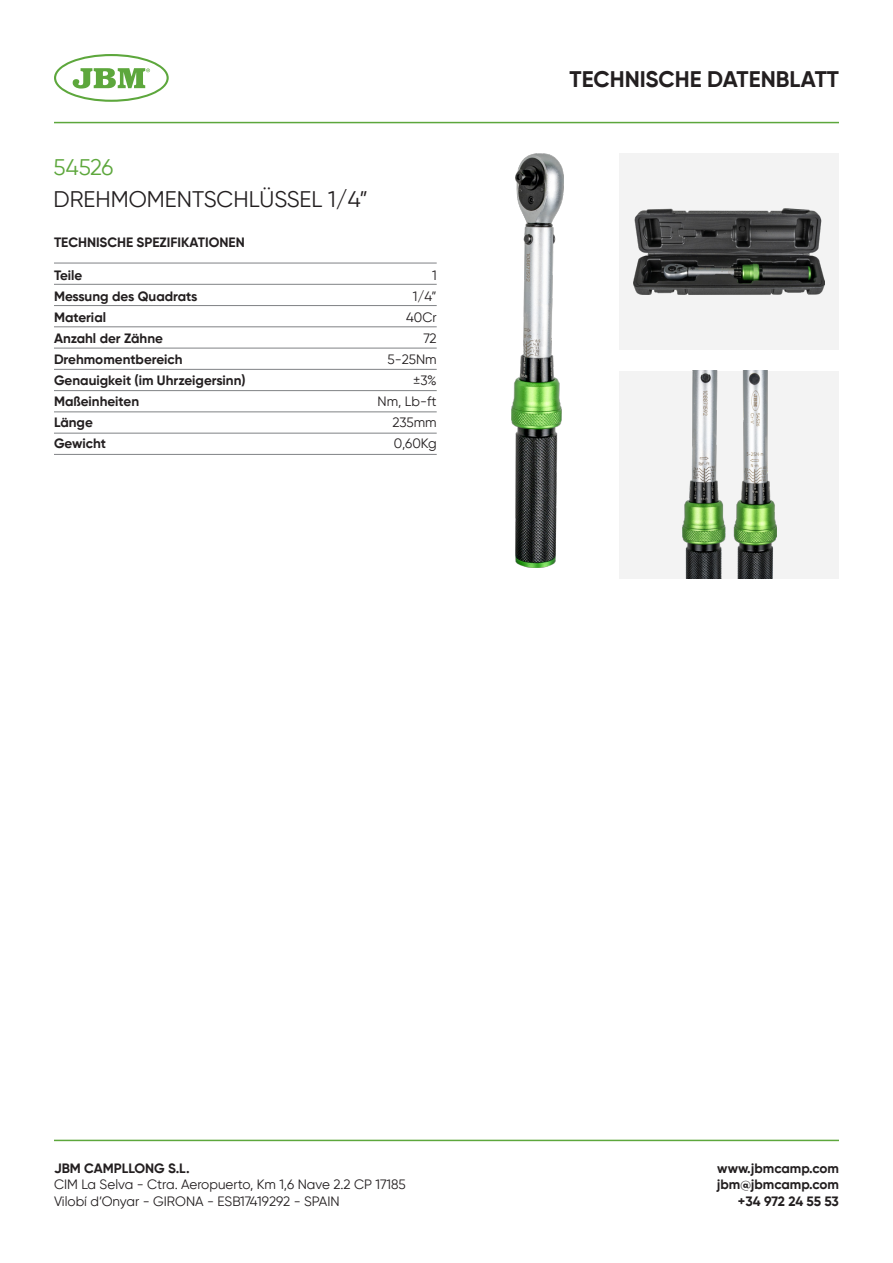
<style>
.page{position:relative;width:893px;height:1263px;background:#fff}
.page>*{position:absolute;margin:0;border:0;box-sizing:border-box;transform-origin:0 0}
.t1{font:22.5px "Gilroy";color:#231f20}
.t2{font:700 22.5px "Gilroy";color:#231f20}
.t3{font:22.5px "Gilroy";letter-spacing:-.01em;color:#5da73c}
.t4{font:700 13.5px/16.5px "Gilroy";color:#231f20;text-align:right}
.t5{font:13.5px/16.5px "Gilroy";color:#231f20}
</style>
<div class="page">
<hr style="left:54px;top:1140px;width:785px;height:1px;background:#5da73c">
<hr style="left:54px;top:122px;width:785px;height:1px;background:#5da73c">
<svg style="left:54px;top:54px;width:115px;height:48px"></svg>
<hr style="left:54px;top:263px;width:383px;height:1px;background:#808285">
<hr style="left:54px;top:284px;width:383px;height:1px;background:#808285">
<hr style="left:54px;top:305px;width:383px;height:1px;background:#808285">
<hr style="left:54px;top:327px;width:383px;height:1px;background:#808285">
<hr style="left:54px;top:348px;width:383px;height:1px;background:#808285">
<hr style="left:54px;top:369px;width:383px;height:1px;background:#808285">
<hr style="left:54px;top:390px;width:383px;height:1px;background:#808285">
<hr style="left:54px;top:412px;width:383px;height:1px;background:#808285">
<hr style="left:54px;top:433px;width:383px;height:1px;background:#808285">
<hr style="left:54px;top:454px;width:383px;height:1px;background:#808285">
<img style="left:511px;top:153px;width:53px;height:414px">
<div style="left:619px;top:371px;width:220px;height:207px;background:#f3f3f3"></div>
<img style="left:682px;top:371px;width:94px;height:207px">
<div style="left:619px;top:153px;width:220px;height:197px;background:#f3f3f3"></div>
<img style="left:634px;top:208px;width:191px;height:87px">
<p class="t3" style="left:54px;top:153px;width:61px">54526</p>
<p class="t1" style="left:54px;top:185px;width:316px">DREHMOMENTSCHLÜSSEL 1/4”</p>
<p class="t4" style="left:54px;top:234px;width:192px">TECHNISCHE SPEZIFIKATIONEN</p>
<p class="t4" style="left:54px;top:267px;width:30px">Teile</p>
<p class="t4" style="left:54px;top:288px;width:145px">Messung des Quadrats</p>
<p class="t4" style="left:54px;top:309px;width:54px">Material</p>
<p class="t4" style="left:54px;top:330px;width:110px">Anzahl der Zähne</p>
<p class="t4" style="left:54px;top:351px;width:130px">Drehmomentbereich</p>
<p class="t4" style="left:54px;top:372px;width:193px">Genauigkeit (im Uhrzeigersinn)</p>
<p class="t4" style="left:54px;top:393px;width:87px">Maßeinheiten</p>
<p class="t4" style="left:54px;top:414px;width:40px">Länge</p>
<p class="t4" style="left:54px;top:435px;width:54px">Gewicht</p>
<p class="t5" style="left:432px;top:267px;width:6px">1</p>
<p class="t5" style="left:413px;top:288px;width:25px">1/4”</p>
<p class="t5" style="left:406px;top:309px;width:32px">40Cr</p>
<p class="t5" style="left:424px;top:330px;width:15px">72</p>
<p class="t5" style="left:387px;top:351px;width:51px">5-25Nm</p>
<p class="t5" style="left:413px;top:372px;width:25px">±3%</p>
<p class="t5" style="left:378px;top:393px;width:61px">Nm, Lb-ft</p>
<p class="t5" style="left:393px;top:414px;width:46px">235mm</p>
<p class="t5" style="left:394px;top:435px;width:44px">0,60Kg</p>
<h1 class="t2" style="left:570px;top:65px;width:271px">TECHNISCHE DATENBLATT</h1>
<p class="t4" style="left:54px;top:1159px;width:137px">JBM CAMPLLONG S.L.</p>
<p class="t5" style="left:54px;top:1176px;width:353px">CIM La Selva - Ctra. Aeropuerto, Km 1,6 Nave 2.2 CP 17185<br>Vilobí d’Onyar - GIRONA - ESB17419292 - SPAIN</p>
<p class="t4" style="left:717px;top:1159px;width:124px">www.jbmcamp.com jbm@jbmcamp.com +34 972 24 55 53</p>
</div>
